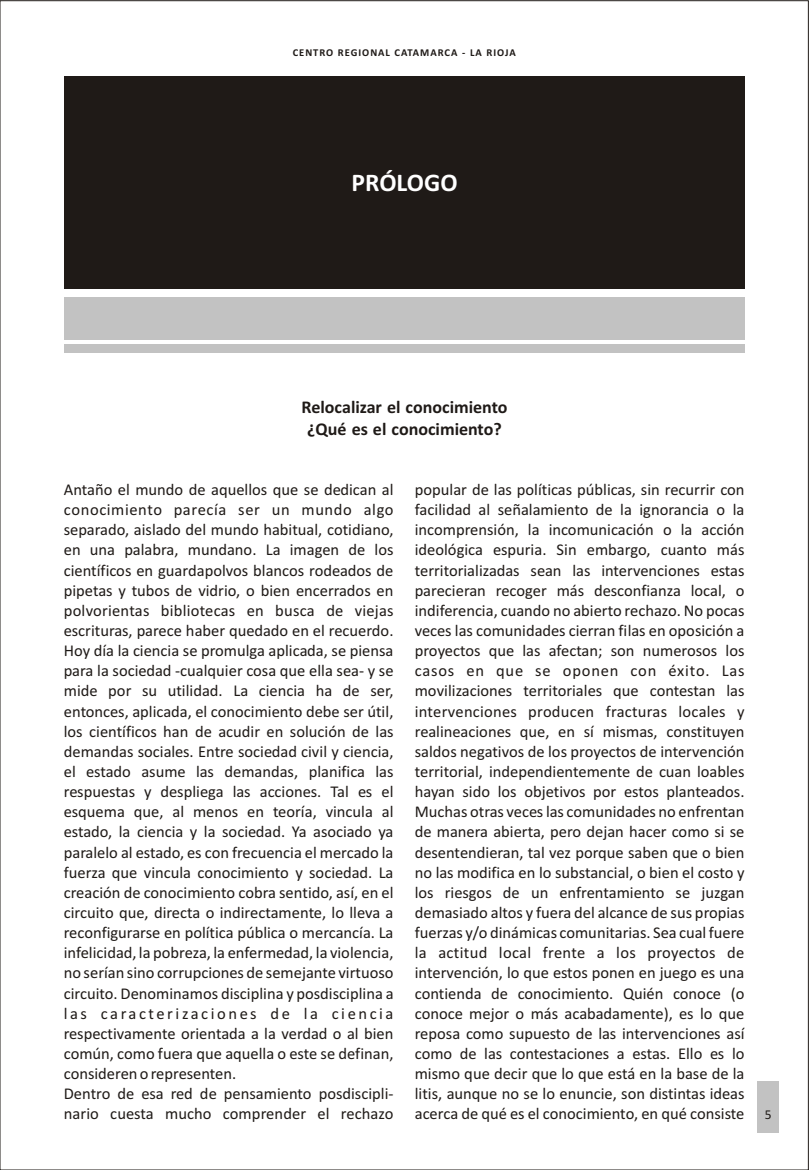
<style>
.page{position:relative;width:809px;height:1170px;background:#fff}
.page>*{position:absolute;margin:0;border:0;box-sizing:border-box;transform-origin:0 0}
.t1{font:700 25.5px "Calibri";color:#fff}
.t2{font:700 18px/21.9px "Calibri";color:#1f1a17;text-align:center}
.t3{font:16.5px/20.1px "Calibri";color:#1f1a17}
.t4{font:13.5px "Calibri";color:#1f1a17}
.t5{font:700 10.5px "Calibri";letter-spacing:.09em;color:#1f1a17}
</style>
<div class="page">
<div style="left:64px;top:77px;width:680px;height:212px;background:#1f1a17"></div>
<div style="left:757px;top:1081px;width:21px;height:51px;background:#c2c2c2"></div>
<div style="left:64px;top:298px;width:680px;height:42px;background:#c2c2c2"></div>
<div style="left:64px;top:344px;width:680px;height:9px;background:#c2c2c2"></div>
<p class="t5" style="left:293px;top:48px;width:224px">CENTRO REGIONAL CATAMARCA - LA RIOJA</p>
<h1 class="t1" style="left:351px;top:172px;width:107px">PRÓLOGO</h1>
<p class="t2" style="left:301px;top:397px;width:207px">Relocalizar el conocimiento ¿Qué es el conocimiento?</p>
<p class="t3" style="left:64px;top:481px;width:331px">Antaño el mundo de aquellos que se dedican al conocimiento parecía ser un mundo algo separado, aislado del mundo habitual, cotidiano, en una palabra, mundano. La imagen de los científicos en guardapolvos blancos rodeados de pipetas y tubos de vidrio, o bien encerrados en polvorientas bibliotecas en busca de viejas escrituras, parece haber quedado en el recuerdo.<br>Hoy día la ciencia se promulga aplicada, se piensa para la sociedad -cualquier cosa que ella sea- y se mide por su utilidad. La ciencia ha de ser, entonces, aplicada, el conocimiento debe ser útil, los científicos han de acudir en solución de las demandas sociales. Entre sociedad civil y ciencia, el estado asume las demandas, planifica las respuestas y despliega las acciones. Tal es el esquema que, al menos en teoría, vincula al estado, la ciencia y la sociedad. Ya asociado ya paralelo al estado, es con frecuencia el mercado la fuerza que vincula conocimiento y sociedad. La creación de conocimiento cobra sentido, así, en el circuito que, directa o indirectamente, lo lleva a reconfigurarse en política pública o mercancía. La infelicidad, la pobreza, la enfermedad, la violencia, no serían sino corrupciones de semejante virtuoso circuito. Denominamos disciplina y posdisciplina a las caracterizaciones de la ciencia respectivamente orientada a la verdad o al bien común, como fuera que aquella o este se definan, consideren o representen.<br>Dentro de esa red de pensamiento posdiscipli&shy;nario cuesta mucho comprender el rechazo</p>
<p class="t3" style="left:415px;top:481px;width:331px;text-align:justify">popular de las políticas públicas, sin recurrir con facilidad al señalamiento de la ignorancia o la incomprensión, la incomunicación o la acción ideológica espuria. Sin embargo, cuanto más territorializadas sean las intervenciones estas parecieran recoger más desconfianza local, o indiferencia, cuando no abierto rechazo. No pocas veces las comunidades cierran filas en oposición a proyectos que las afectan; son numerosos los casos en que se oponen con éxito. Las movilizaciones territoriales que contestan las intervenciones producen fracturas locales y realineaciones que, en sí mismas, constituyen saldos negativos de los proyectos de intervención territorial, independientemente de cuan loables hayan sido los objetivos por estos planteados.<br>Muchas otras veces las comunidades no enfrentan de manera abierta, pero dejan hacer como si se desentendieran, tal vez porque saben que o bien no las modifica en lo substancial, o bien el costo y los riesgos de un enfrentamiento se juzgan demasiado altos y fuera del alcance de sus propias fuerzas y/o dinámicas comunitarias. Sea cual fuere la actitud local frente a los proyectos de intervención, lo que estos ponen en juego es una contienda de conocimiento. Quién conoce (o conoce mejor o más acabadamente), es lo que reposa como supuesto de las intervenciones así como de las contestaciones a estas. Ello es lo mismo que decir que lo que está en la base de la litis, aunque no se lo enuncie, son distintas ideas acerca de qué es el conocimiento, en qué consiste</p>
<p class="t4" style="left:764px;top:1109px;width:8px">5</p>
</div>
